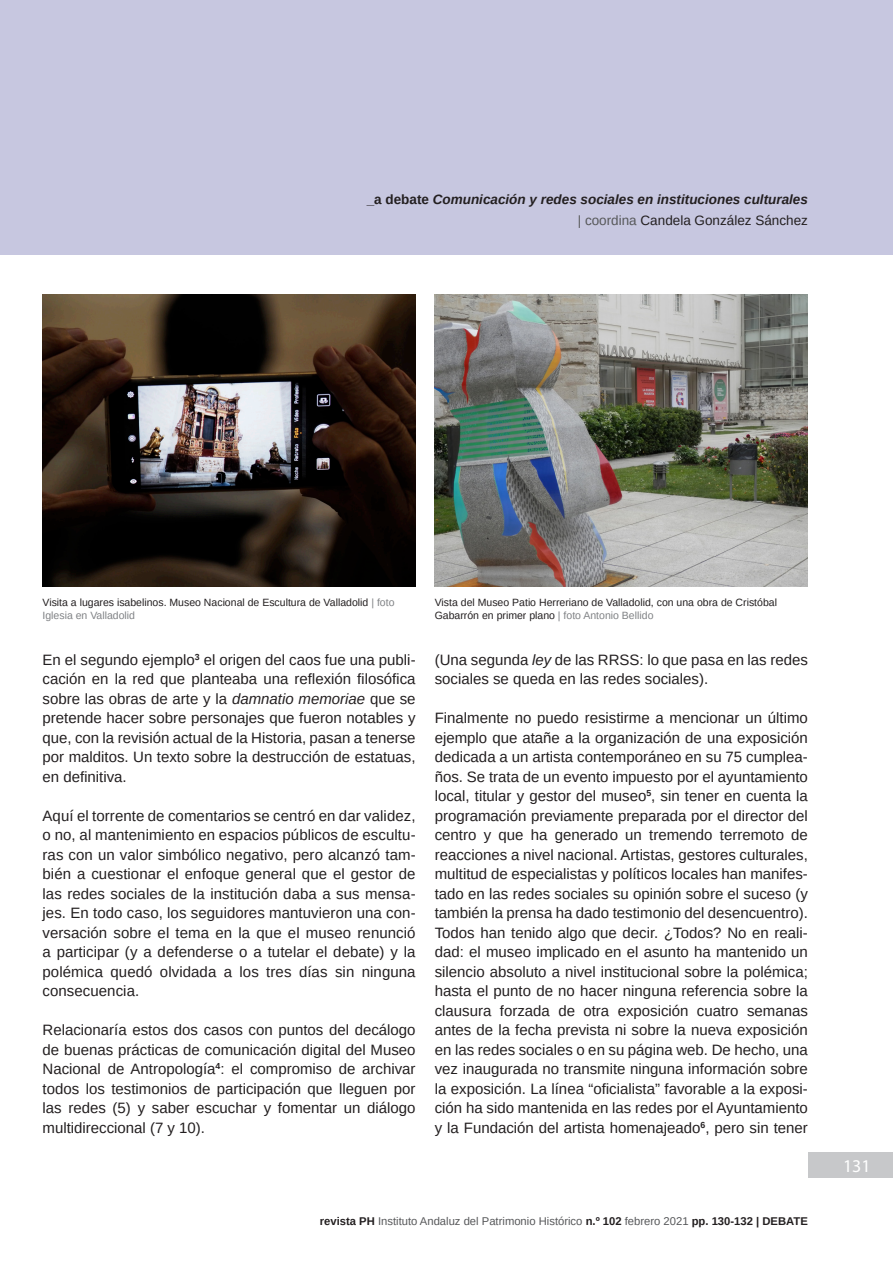
<style>
.page{position:relative;width:893px;height:1263px;background:#fff}
.page>*{position:absolute;margin:0;border:0;box-sizing:border-box;transform-origin:0 0}
.t1{font:18px "Myriad Pro";color:#fff}
.t2{font:15px/19.5px "Arimo";color:#231f20;text-align:justify}
.t3{font:italic 700 13.5px/21px "Arimo";color:#231f20;text-align:right}
.t4{font:11.25px "Arimo";color:#57585a}
.Pie_de_Foto{font:10.5px/12.6px "Arimo";color:#231f20}
.s1{font-style:normal}
.s2{font-weight:400;font-style:normal;color:#57585a}
.s3{font-weight:400;font-style:normal}
.s4{color:#808285}
.s5{font-style:italic}
.s6{font-weight:700;color:#231f20}
</style>
<div class="page">
<div style="left:0;top:0;width:893px;height:255px;background:#c7c7e0"></div>
<div style="left:808px;top:1152px;width:85px;height:26px;background:#c7c8ca"></div>
<img style="left:435px;top:294px;width:373px;height:293px">
<img style="left:43px;top:294px;width:373px;height:293px">
<p class="t3" style="left:367px;top:189px;width:443px"><span class="s1">_a debate</span> Comunicación y redes sociales en instituciones culturales <span class="s2">| coordina</span> <span class="s3">Candela González Sánchez</span></p>
<p class="Pie_de_Foto" style="left:43px;top:596px;width:353px">Visita a lugares isabelinos. Museo Nacional de Escultura de Valladolid <span class="s4">| foto<br>Iglesia en Valladolid</span></p>
<p class="t2" style="left:43px;top:650px;width:375px">En el segundo ejemplo<sup>3</sup> el origen del caos fue una publi&shy;cación en la red que planteaba una reflexión filosófica sobre las obras de arte y la <span class="s5">damnatio memoriae</span> que se pretende hacer sobre personajes que fueron notables y que, con la revisión actual de la Historia, pasan a tenerse por malditos. Un texto sobre la destrucción de estatuas, en definitiva.</p>
<p class="t2" style="left:43px;top:806px;width:375px">Aquí el torrente de comentarios se centró en dar validez, o no, al mantenimiento en espacios públicos de escultu&shy;ras con un valor simbólico negativo, pero alcanzó tam&shy;bién a cuestionar el enfoque general que el gestor de las redes sociales de la institución daba a sus mensa&shy;jes. En todo caso, los seguidores mantuvieron una con&shy;versación sobre el tema en la que el museo renunció a participar (y a defenderse o a tutelar el debate) y la polémica quedó olvidada a los tres días sin ninguna consecuencia.</p>
<p class="t2" style="left:43px;top:1020px;width:375px">Relacionaría estos dos casos con puntos del decálogo de buenas prácticas de comunicación digital del Museo Nacional de Antropología<sup>4</sup>: el compromiso de archivar todos los testimonios de participación que lleguen por las redes (5) y saber escuchar y fomentar un diálogo multidireccional (7 y 10).</p>
<p class="Pie_de_Foto" style="left:435px;top:596px;width:344px">Vista del Museo Patio Herreriano de Valladolid, con una obra de Cristóbal<br>Gabarrón en primer plano <span class="s4">| foto Antonio Bellido</span></p>
<p class="t2" style="left:435px;top:650px;width:375px">(Una segunda <span class="s5">ley</span> de las RRSS: lo que pasa en las redes sociales se queda en las redes sociales).</p>
<p class="t2" style="left:435px;top:708px;width:375px">Finalmente no puedo resistirme a mencionar un último ejemplo que atañe a la organización de una exposición dedicada a un artista contemporáneo en su 75 cumplea&shy;ños. Se trata de un evento impuesto por el ayuntamiento local, titular y gestor del museo<sup>5</sup>, sin tener en cuenta la programación previamente preparada por el director del centro y que ha generado un tremendo terremoto de reacciones a nivel nacional. Artistas, gestores culturales, multitud de especialistas y políticos locales han manifes&shy;tado en las redes sociales su opinión sobre el suceso (y también la prensa ha dado testimonio del desencuentro).<br>Todos han tenido algo que decir. ¿Todos? No en reali&shy;dad: el museo implicado en el asunto ha mantenido un silencio absoluto a nivel institucional sobre la polémica; hasta el punto de no hacer ninguna referencia sobre la clausura forzada de otra exposición cuatro semanas antes de la fecha prevista ni sobre la nueva exposición en las redes sociales o en su página web. De hecho, una vez inaugurada no transmite ninguna información sobre la exposición. La línea “oficialista” favorable a la exposi&shy;ción ha sido mantenida en las redes por el Ayuntamiento y la Fundación del artista homenajeado<sup>6</sup>, pero sin tener</p>
<p class="t4" style="left:320px;top:1213px;width:489px"><span class="s6">revista PH</span> Instituto Andaluz del Patrimonio Histórico <span class="s6">n.º 102</span> febrero 2021 <span class="s6">pp. 130-132 | DEBATE</span></p>
<p class="t1" style="left:843px;top:1155px;width:29px">131</p>
</div>
